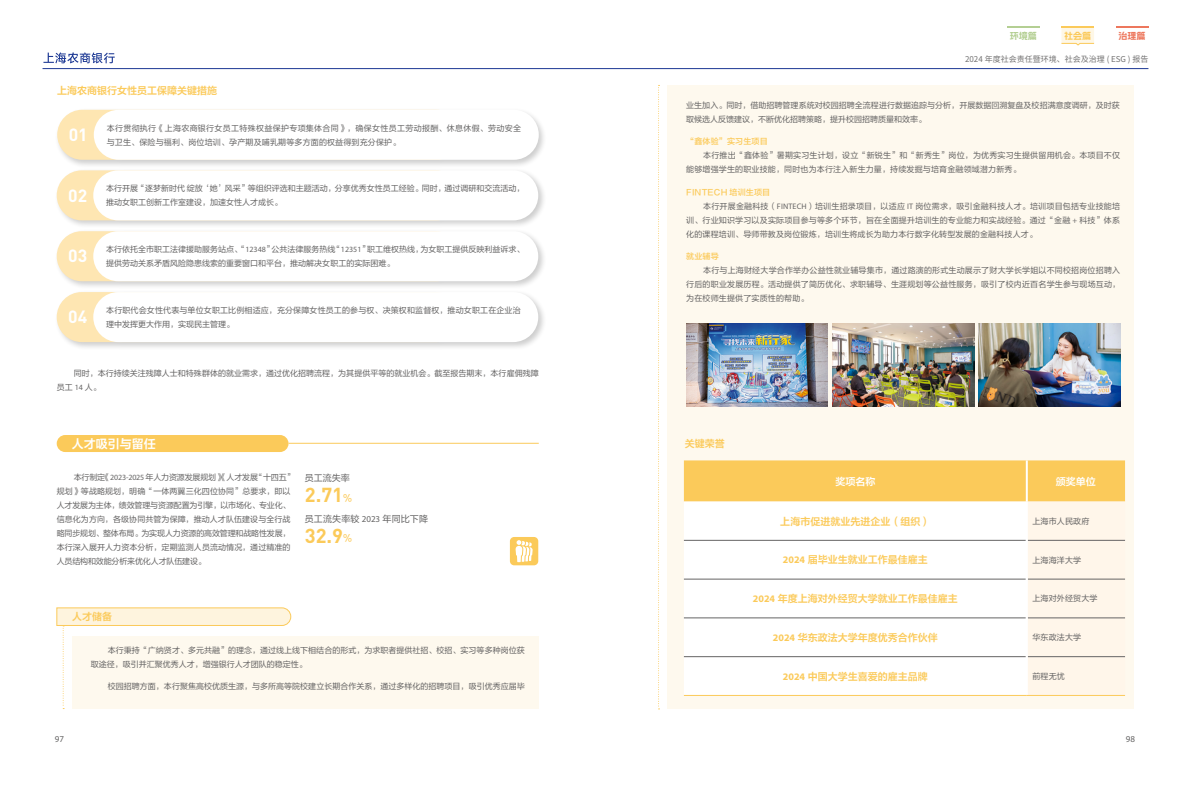
<style>
.page{position:relative;width:1191px;height:794px;background:#fff}
.page>*{position:absolute;margin:0;border:0;box-sizing:border-box;transform-origin:0 0}
.t1{font:700 20px "DIN";color:#fbca5a}
.t2{font:700 17.5px "DIN Pro";color:#fff}
.t3{font:12px "FZLTZCHJW GB1 0";color:#fff}
.t4{font:10px "FZLTZCHJW GB1 0";color:#fbca5a}
.t5{font:10px "FZLTZCHJW GB1 0";color:#fff}
.t6{font:9px "FZLTHJW GB1 0";letter-spacing:.015em;color:#656464}
.t7{font:9px "Myriad Pro";color:#656464}
.t8{font:700 9px "Alimama Shu Hei Ti";color:#b4cf93}
.t9{font:700 9px "Alimama Shu Hei Ti";color:#fbca5a}
.t10{font:700 9px "Alimama Shu Hei Ti";color:#ed775d}
.t11{font:9px "FZLTZHJW GB1 0";color:#fbca5a}
.t12{font:8px/14px "FZLTHJW GB1 0";letter-spacing:.005em;color:#656464}
.t13{font:8px/14px "FZLTHJW GB1 0";letter-spacing:-.02em;color:#656464}
.t14{font:8px/14px "FZLTHJW GB1 0";letter-spacing:.04em;color:#656464}
.t15{font:8px "Source Han Sans CN";color:#727171}
.t16{font:8px "FZLTZHJW GB1 0";letter-spacing:.02em;color:#fbca5a}
.s1{font-family:"Myriad Pro"}
.s2{font-family:"Myriad Pro";font-weight:700}
</style>
<div class="page">
<hr style="left:43px;top:68px;width:1105px;height:1px;background:#1d3994">
<svg style="left:43px;top:52px;width:72px;height:11px"></svg>
<hr style="left:1007px;top:27px;width:32px;height:1px;background:#b4cf93">
<hr style="left:1115px;top:27px;width:33px;height:1px;background:#ed775d">
<svg style="left:1061px;top:27px;width:33px;height:18px"></svg>
<div style="left:54px;top:167px;width:493px;height:62px;background:#000;opacity:.2"></div>
<div style="left:57px;top:170px;width:404px;height:50px;background:#fee6b2;border-radius:25px"></div>
<div style="left:93px;top:170px;width:445px;height:50px;background:#fff;border-radius:25px"></div>
<div style="left:54px;top:228px;width:493px;height:62px;background:#000;opacity:.2"></div>
<div style="left:57px;top:231px;width:404px;height:50px;background:#fee6b2;border-radius:25px"></div>
<div style="left:93px;top:231px;width:445px;height:50px;background:#fff;border-radius:25px"></div>
<div style="left:54px;top:289px;width:493px;height:62px;background:#000;opacity:.2"></div>
<div style="left:57px;top:292px;width:404px;height:50px;background:#fee6b2;border-radius:25px"></div>
<div style="left:93px;top:292px;width:445px;height:50px;background:#fff;border-radius:25px"></div>
<div style="left:57px;top:435px;width:231px;height:17px;background:#fbca5a;border-radius:9px"></div>
<hr style="left:288px;top:443px;width:251px;height:1px;background:#fbca5a">
<div style="left:510px;top:537px;width:28px;height:28px;background:#fbca5a;border-radius:4px"></div>
<svg style="left:515px;top:540px;width:17px;height:22px"></svg>
<div style="left:72px;top:636px;width:467px;height:72px;background:#fef9ee"></div>
<svg style="left:57px;top:607px;width:234px;height:102px"></svg>
<div style="left:667px;top:85px;width:467px;height:623px;background:#fef9ee"></div>
<svg style="left:658px;top:85px;width:1px;height:624px"></svg>
<img style="left:832px;top:323px;width:142px;height:83px">
<img style="left:978px;top:323px;width:142px;height:83px">
<img style="left:686px;top:323px;width:142px;height:83px">
<div style="left:54px;top:107px;width:493px;height:61px;background:#000;opacity:.2"></div>
<div style="left:57px;top:110px;width:404px;height:50px;background:#fee6b2;border-radius:25px"></div>
<div style="left:94px;top:110px;width:445px;height:50px;background:#fff;border-radius:25px"></div>
<svg style="left:684px;top:460px;width:441px;height:235px"></svg>
<hr style="left:1025px;top:460px;width:2px;height:41px;background:#fff">
<hr style="left:684px;top:540px;width:341px;height:1px;background:#656464">
<hr style="left:684px;top:579px;width:341px;height:1px;background:#656464">
<hr style="left:684px;top:617px;width:341px;height:1px;background:#656464">
<hr style="left:1027px;top:540px;width:98px;height:1px;background:#656464">
<hr style="left:1027px;top:579px;width:98px;height:1px;background:#656464">
<hr style="left:1027px;top:617px;width:98px;height:1px;background:#656464">
<hr style="left:1025px;top:501px;width:2px;height:39px;background:#fff">
<hr style="left:1025px;top:540px;width:2px;height:39px;background:#fff">
<hr style="left:1025px;top:579px;width:2px;height:39px;background:#fff">
<hr style="left:684px;top:656px;width:341px;height:1px;background:#656464">
<hr style="left:1027px;top:656px;width:98px;height:1px;background:#656464">
<hr style="left:1025px;top:618px;width:2px;height:38px;background:#fff">
<hr style="left:1025px;top:656px;width:2px;height:39px;background:#fff">
<hr style="left:684px;top:695px;width:342px;height:1px;background:#fbca5a">
<hr style="left:1026px;top:695px;width:99px;height:1px;background:#fbca5a">
<p class="t8" style="left:1010px;top:31px;width:29px">环境篇</p>
<p class="t9" style="left:1064px;top:31px;width:28px">社会篇</p>
<p class="t10" style="left:1118px;top:31px;width:28px">治理篇</p>
<p class="t4" style="left:57px;top:85px;width:162px">上海农商银行女性员工保障关键措施</p>
<h2 class="t2" style="left:69px;top:123px;width:21px">01</h2>
<p class="t14" style="left:107px;top:121px;width:416px">本行贯彻执行《上海农商银行女员工特殊权益保护专项集体合同》，确保女性员工劳动报酬、休息休假、劳动安全与卫生、保险与福利、岗位培训、孕产期及哺乳期等多方面的权益得到充分保护。</p>
<h2 class="t2" style="left:68px;top:183px;width:21px">02</h2>
<p class="t12" style="left:106px;top:182px;width:420px">本行开展“逐梦新时代绽放‘她’风采”等组织评选和主题活动，分享优秀女性员工经验。同时，通过调研和交流活动，推动女职工创新工作室建设，加速女性人才成长。</p>
<h2 class="t2" style="left:68px;top:244px;width:21px">03</h2>
<p class="t12" style="left:106px;top:242px;width:420px">本行依托全市职工法律援助服务站点、“<span class="s1">12348</span>”公共法律服务热线“<span class="s1">12351</span>”职工维权热线，为女职工提供反映利益诉求、提供劳动关系矛盾风险隐患线索的重要窗口和平台，推动解决女职工的实际困难。</p>
<h2 class="t2" style="left:68px;top:305px;width:21px">04</h2>
<p class="t12" style="left:106px;top:303px;width:416px">本行职代会女性代表与单位女职工比例相适应，充分保障女性员工的参与权、决策权和监督权，推动女职工在企业治理中发挥更大作用，实现民主管理。</p>
<p class="t12" style="left:57px;top:366px;width:483px;text-indent:17px">同时，本行持续关注残障人士和特殊群体的就业需求，通过优化招聘流程，为其提供平等的就业机会。截至报告期末，本行雇佣残障员工 <span class="s1">14</span> 人。</p>
<h3 class="t3" style="left:72px;top:437px;width:86px">人才吸引与留任</h3>
<p class="t13" style="left:57px;top:470px;width:239px;text-indent:17px">本行制定《<span class="s1">2023-2025</span> 年人力资源发展规划》《人才发展“十四五”规划》等战略规划，明确“一体两翼三化四位协同”总要求，即以人才发展为主体，绩效管理与资源配置为引擎，以市场化、专业化、信息化为方向，各级协同共管为保障，推动人才队伍建设与全行战略同步规划、整体布局。为实现人力资源的高效管理和战略性发展，本行深入展开人力资本分析，定期监测人员流动情况，通过精准的人员结构和效能分析来优化人才队伍建设。</p>
<p class="t6" style="left:305px;top:473px;width:46px">员工流失率</p>
<h1 class="t1" style="left:305px;top:481px;width:40px">2.71</h1>
<p class="t11" style="left:343px;top:492px;width:10px">%</p>
<p class="t6" style="left:305px;top:514px;width:125px">员工流失率较 <span class="s1">2023</span> 年同比下降</p>
<h1 class="t1" style="left:305px;top:522px;width:40px">32.9</h1>
<p class="t11" style="left:343px;top:533px;width:10px">%</p>
<p class="t4" style="left:72px;top:611px;width:41px">人才储备</p>
<p class="t12" style="left:91px;top:643px;width:435px;text-indent:17px">本行秉持“广纳贤才、多元共融”的理念，通过线上线下相结合的形式，为求职者提供社招、校招、实习等多种岗位获取途径，吸引并汇聚优秀人才，增强银行人才团队的稳定性。</p>
<p class="t12" style="left:108px;top:679px;width:418px">校园招聘方面，本行聚焦高校优质生源，与多所高等院校建立长期合作关系，通过多样化的招聘项目，吸引优秀应届毕</p>
<p class="t15" style="left:965px;top:55px;width:185px">2024 年度社会责任暨环境、社会及治理 ( ESG ) 报告</p>
<p class="t12" style="left:686px;top:98px;width:435px">业生加入。同时，借助招聘管理系统对校园招聘全流程进行数据追踪与分析，开展数据回溯复盘及校招满意度调研，及时获取候选人反馈建议，不断优化招聘策略，提升校园招聘质量和效率。</p>
<p class="t16" style="left:686px;top:137px;width:83px">“鑫体验”实习生项目</p>
<p class="t12" style="left:686px;top:148px;width:435px;text-indent:17px">本行推出“鑫体验”暑期实习生计划，设立“新锐生”和“新秀生”岗位，为优秀实习生提供留用机会。本项目不仅能够增强学生的职业技能，同时也为本行注入新生力量，持续发掘与培育金融领域潜力新秀。</p>
<p class="t16" style="left:686px;top:187px;width:86px">FINTECH 培训生项目</p>
<p class="t12" style="left:686px;top:199px;width:435px;text-align:justify;text-indent:17px">本行开展金融科技（<span class="s1">FINTECH</span>）培训生招录项目，以适应 <span class="s1">IT</span> 岗位需求，吸引金融科技人才。培训项目包括专业技能培训、行业知识学习以及实际项目参与等多个环节，旨在全面提升培训生的专业能力和实战经验。通过“金融 <span class="s1">+</span> 科技”体系化的课程培训、导师带教及岗位锻炼，培训生将成长为助力本行数字化转型发展的金融科技人才。</p>
<p class="t16" style="left:686px;top:252px;width:34px">就业辅导</p>
<p class="t12" style="left:686px;top:263px;width:435px;text-align:justify;text-indent:17px">本行与上海财经大学合作举办公益性就业辅导集市，通过路演的形式生动展示了财大学长学姐以不同校招岗位招聘入行后的职业发展历程。活动提供了简历优化、求职辅导、生涯规划等公益性服务，吸引了校内近百名学生参与现场互动，为在校师生提供了实质性的帮助。</p>
<p class="t4" style="left:685px;top:438px;width:41px">关键荣誉</p>
<p class="t5" style="left:835px;top:475px;width:41px">奖项名称</p>
<p class="t5" style="left:1056px;top:475px;width:41px">颁奖单位</p>
<p class="t4" style="left:780px;top:515px;width:151px">上海市促进就业先进企业（组织）</p>
<p class="t12" style="left:1032px;top:514px;width:58px">上海市人民政府</p>
<p class="t4" style="left:783px;top:554px;width:146px"><span class="s2">2024</span> 届毕业生就业工作最佳雇主</p>
<p class="t12" style="left:1032px;top:553px;width:50px">上海海洋大学</p>
<p class="t4" style="left:753px;top:593px;width:206px"><span class="s2">2024</span> 年度上海对外经贸大学就业工作最佳雇主</p>
<p class="t12" style="left:1032px;top:592px;width:67px">上海对外经贸大学</p>
<p class="t4" style="left:773px;top:632px;width:166px"><span class="s2">2024</span> 华东政法大学年度优秀合作伙伴</p>
<p class="t12" style="left:1032px;top:630px;width:50px">华东政法大学</p>
<p class="t4" style="left:783px;top:670px;width:146px"><span class="s2">2024</span> 中国大学生喜爱的雇主品牌</p>
<p class="t12" style="left:1032px;top:669px;width:34px">前程无忧</p>
<p class="t7" style="left:55px;top:733px;width:11px">97</p>
<p class="t7" style="left:1126px;top:733px;width:11px">98</p>
</div>
